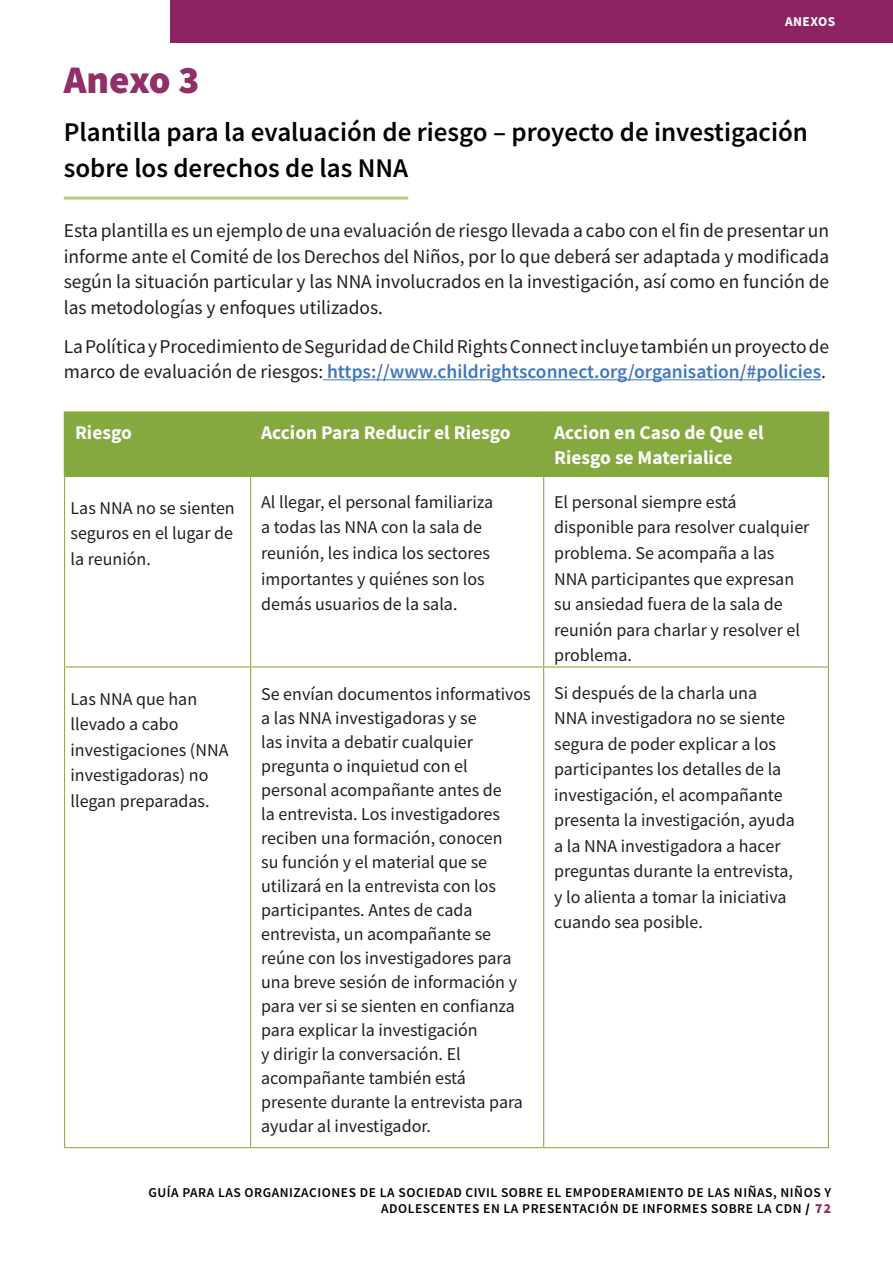
<style>
.page{position:relative;width:893px;height:1263px;background:#fff}
.page>*{position:absolute;margin:0;border:0;box-sizing:border-box;transform-origin:0 0}
.Header_1{font:900 39px "Source Sans Pro";color:#902f69}
.Header_2{font:600 27px/36px "Source Sans Pro";color:#000}
.t1{font:19.5px/25.5px "Source Sans Pro";color:#231f20;text-align:justify}
.t2{font:700 19.5px/25.5px "Source Sans Pro";color:#fff}
.t3{font:18px/25.5px "Source Sans Pro";color:#231f20}
.t4{font:600 13.5px/16.2px "Source Sans Pro";letter-spacing:.04em;color:#000;text-align:right}
.t5{font:700 13.5px "Source Sans Pro";letter-spacing:.03em;color:#fff}
.s1{font-weight:600;color:#4077bc}
.s2{font-weight:900}
.s3{font-weight:900;color:#8f2d68}
</style>
<div class="page">
<div style="left:170px;top:0;width:723px;height:43px;background:#8c2262"></div>
<hr style="left:64px;top:197px;width:344px;height:3px;background:#b3ce82">
<hr style="left:323px;top:379px;width:498px;height:1px;background:#4077bc">
<div style="left:65px;top:413px;width:763px;height:62px;background:#84a93e"></div>
<hr style="left:64px;top:477px;width:1px;height:189px;background:#8eaf49">
<hr style="left:250px;top:477px;width:1px;height:189px;background:#8eaf49">
<hr style="left:543px;top:477px;width:1px;height:189px;background:#8eaf49">
<hr style="left:828px;top:477px;width:1px;height:189px;background:#8eaf49">
<hr style="left:64px;top:666px;width:187px;height:1px;background:#8eaf49">
<hr style="left:64px;top:667px;width:1px;height:480px;background:#8eaf49">
<hr style="left:251px;top:666px;width:293px;height:1px;background:#8eaf49">
<hr style="left:250px;top:667px;width:1px;height:480px;background:#8eaf49">
<hr style="left:544px;top:666px;width:285px;height:1px;background:#8eaf49">
<hr style="left:543px;top:667px;width:1px;height:480px;background:#8eaf49">
<hr style="left:828px;top:667px;width:1px;height:480px;background:#8eaf49">
<hr style="left:64px;top:1147px;width:187px;height:1px;background:#8eaf49">
<hr style="left:251px;top:1147px;width:293px;height:1px;background:#8eaf49">
<hr style="left:544px;top:1147px;width:285px;height:1px;background:#8eaf49">
<hr style="left:64px;top:411px;width:187px;height:2px;background:#84a93e">
<hr style="left:64px;top:413px;width:1px;height:62px;background:#84a93e">
<hr style="left:251px;top:411px;width:293px;height:2px;background:#84a93e">
<hr style="left:250px;top:413px;width:1px;height:62px;background:#84a93e">
<hr style="left:544px;top:411px;width:285px;height:2px;background:#84a93e">
<hr style="left:543px;top:413px;width:1px;height:62px;background:#84a93e">
<hr style="left:828px;top:413px;width:1px;height:62px;background:#84a93e">
<hr style="left:64px;top:475px;width:187px;height:2px;background:#84a93e">
<hr style="left:251px;top:475px;width:293px;height:2px;background:#84a93e">
<hr style="left:544px;top:475px;width:285px;height:2px;background:#84a93e">
<p class="t5" style="left:785px;top:13px;width:44px">ANEXO</p>
<p class="t5" style="left:820px;top:13px;width:9px">E</p>
<p class="Header_1" style="left:64px;top:53px;width:137px">Anexo 3</p>
<p class="Header_2" style="left:64px;top:114px;width:746px">Plantilla para la evaluación de riesgo – proyecto de investigación sobre los derechos de las NNA</p>
<p class="t1" style="left:64px;top:218px;width:767px">Esta plantilla es un ejemplo de una evaluación de riesgo llevada a cabo con el fin de presentar un informe ante el Comité de los Derechos del Niños, por lo que deberá ser adaptada y modificada según la situación particular y las NNA involucrados en la investigación, así como en función de las metodologías y enfoques utilizados.</p>
<p class="t1" style="left:64px;top:334px;width:767px">La Política y Procedimiento de Seguridad de Child Rights Connect incluye también un proyecto de marco de evaluación de riesgos: <span class="s1">https://www.childrightsconnect.org/organisation/#policies</span>.</p>
<p class="t2" style="left:75px;top:419px;width:58px">Riesgo</p>
<p class="t2" style="left:261px;top:419px;width:251px">Accion Para Reducir el Riesgo</p>
<p class="t2" style="left:554px;top:419px;width:211px">Accion en Caso de Que el<br>Riesgo se Materialice</p>
<p class="t3" style="left:71px;top:495px;width:166px;text-align:justify">Las NNA no se sienten seguros en el lugar de la reunión.</p>
<p class="t3" style="left:261px;top:489px;width:234px">Al llegar, el personal familiariza a todas las NNA con la sala de reunión, les indica los sectores importantes y quiénes son los demás usuarios de la sala.</p>
<p class="t3" style="left:554px;top:489px;width:257px">El personal siempre está disponible para resolver cualquier problema. Se acompaña a las<br>NNA participantes que expresan su ansiedad fuera de la sala de reunión para charlar y resolver el problema.</p>
<p class="t3" style="left:71px;top:686px;width:159px">Las NNA que han llevado a cabo investigaciones (NNA investigadoras) no llegan preparadas.</p>
<p class="t3" style="left:261px;top:682px;width:271px;line-height:24px">Se envían documentos informativos a las NNA investigadoras y se<br>las invita a debatir cualquier pregunta o inquietud con el personal acompañante antes de<br>la entrevista. Los investigadores reciben una formación, conocen<br>su función y el material que se utilizará en la entrevista con los participantes. Antes de cada entrevista, un acompañante se reúne con los investigadores para una breve sesión de información y para ver si se sienten en confianza para explicar la investigación<br>y dirigir la conversación. El acompañante también está presente durante la entrevista para ayudar al investigador.</p>
<p class="t3" style="left:554px;top:680px;width:242px">Si después de la charla una<br>NNA investigadora no se siente segura de poder explicar a los participantes los detalles de la investigación, el acompañante presenta la investigación, ayuda a la NNA investigadora a hacer preguntas durante la entrevista, y lo alienta a tomar la iniciativa cuando sea posible.</p>
<p class="t4" style="left:148px;top:1184px;width:684px">GUÍA PARA LAS ORGANIZACIONES DE LA SOCIEDAD CIVIL SOBRE EL EMPODERAMIENTO DE LAS NIÑAS, NIÑOS Y<br>ADOLESCENTES EN LA PRESENTACIÓN DE INFORMES SOBRE LA CDN <span class="s2">/</span> <span class="s3">72</span></p>
</div>
